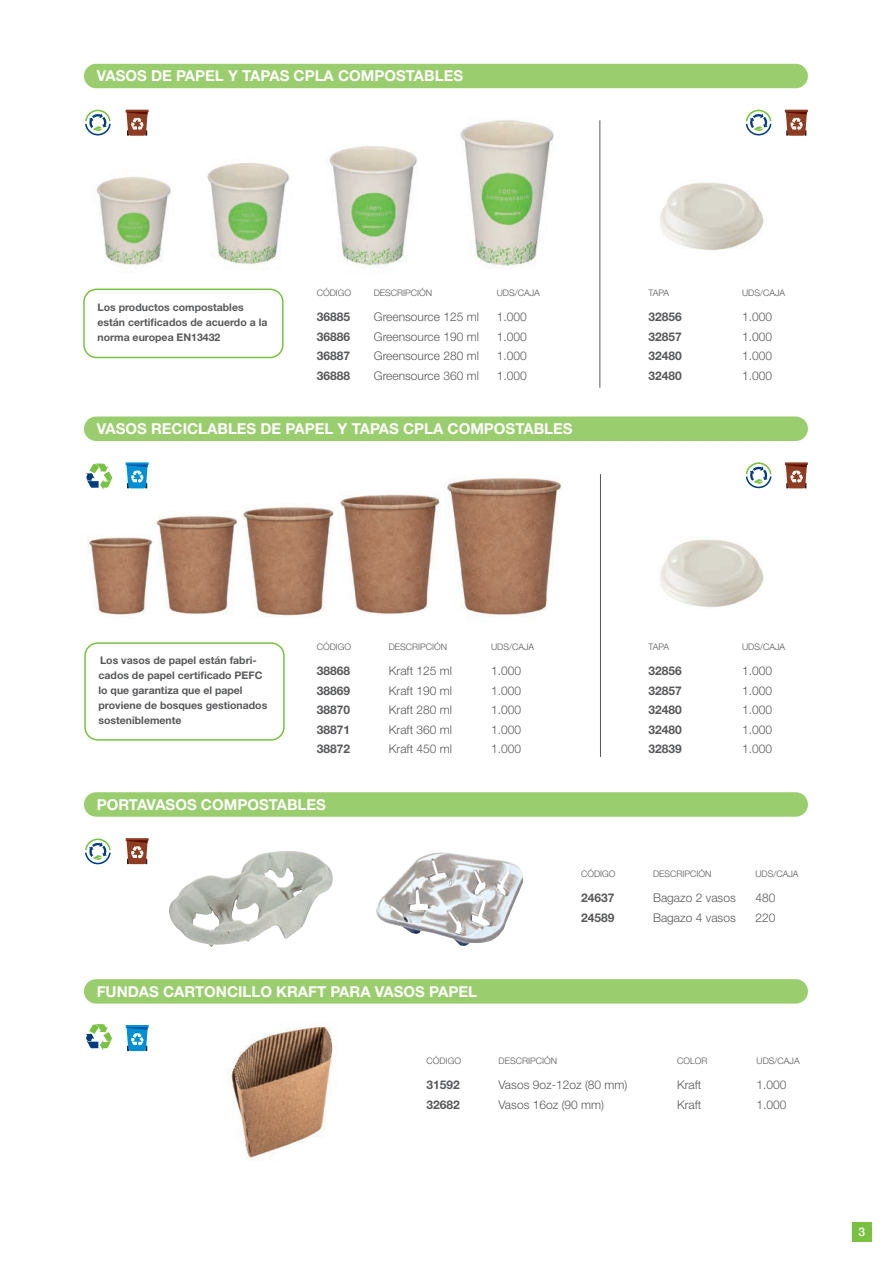
<style>
.page{position:relative;width:893px;height:1263px;background:#fff}
.page>*{position:absolute;margin:0;border:0;box-sizing:border-box;transform-origin:0 0}
.t1{font:700 15px "Helvetica Neue LT Std";color:#fff}
.t2{font:300 12px "Helvetica Neue LT Std";color:#57585a}
.t3{font:700 12px "Helvetica Neue LT Std";color:#57585a}
.t4{font:500 12px "Helvetica Neue LT Std";color:#fff}
.t5{font:700 10.5px/15px "Helvetica Neue LT Std";color:#57585a}
.t6{font:300 9px "Helvetica Neue LT Std";color:#57585a}
</style>
<div class="page">
<img style="left:242px;top:507px;width:92px;height:109px">
<img style="left:340px;top:494px;width:100px;height:121px">
<img style="left:445px;top:478px;width:116px;height:137px">
<div style="left:852px;top:1222px;width:20px;height:20px;background:#79c142"></div>
<svg style="left:86px;top:464px;width:26px;height:26px"></svg>
<div style="left:84px;top:416px;width:724px;height:25px;background:#9acd6e;border-radius:12px"></div>
<div style="left:84px;top:642px;width:201px;height:99px;border:2px solid #79c142;border-radius:13px"></div>
<hr style="left:600px;top:474px;width:1px;height:283px;background:#57585a">
<div style="left:84px;top:64px;width:724px;height:24px;background:#9acd6e;border-radius:12px"></div>
<div style="left:83px;top:289px;width:201px;height:69px;border:2px solid #79c142;border-radius:13px"></div>
<hr style="left:600px;top:120px;width:1px;height:268px;background:#57585a">
<svg style="left:85px;top:109px;width:26px;height:27px"></svg>
<svg style="left:745px;top:109px;width:27px;height:27px"></svg>
<svg style="left:745px;top:462px;width:27px;height:27px"></svg>
<img style="left:660px;top:182px;width:104px;height:69px">
<img style="left:660px;top:539px;width:104px;height:69px">
<hr style="left:126px;top:110px;width:23px;height:2px;background:#8d3d24">
<svg style="left:127px;top:112px;width:21px;height:24px"></svg>
<hr style="left:126px;top:462px;width:23px;height:3px;background:#008fd5">
<svg style="left:127px;top:464px;width:21px;height:24px"></svg>
<hr style="left:785px;top:110px;width:23px;height:2px;background:#8d3d24">
<svg style="left:786px;top:112px;width:21px;height:24px"></svg>
<hr style="left:785px;top:462px;width:23px;height:3px;background:#8d3d24">
<svg style="left:786px;top:464px;width:21px;height:24px"></svg>
<div style="left:84px;top:792px;width:724px;height:25px;background:#9acd6e;border-radius:12px"></div>
<div style="left:84px;top:979px;width:724px;height:24px;background:#9acd6e;border-radius:12px"></div>
<svg style="left:85px;top:838px;width:26px;height:27px"></svg>
<img style="left:169px;top:851px;width:164px;height:96px">
<img style="left:376px;top:852px;width:148px;height:94px">
<hr style="left:126px;top:838px;width:23px;height:3px;background:#8d3d24">
<svg style="left:127px;top:840px;width:21px;height:24px"></svg>
<img style="left:228px;top:1025px;width:105px;height:135px">
<svg style="left:86px;top:1024px;width:26px;height:26px"></svg>
<hr style="left:126px;top:1025px;width:23px;height:3px;background:#008fd5">
<svg style="left:127px;top:1027px;width:21px;height:24px"></svg>
<img style="left:96px;top:177px;width:75px;height:90px">
<img style="left:207px;top:163px;width:83px;height:105px">
<img style="left:326px;top:146px;width:91px;height:122px">
<img style="left:460px;top:120px;width:94px;height:148px">
<img style="left:87px;top:537px;width:66px;height:78px">
<img style="left:155px;top:515px;width:83px;height:99px">
<p class="t1" style="left:97px;top:67px;width:368px">VASOS DE PAPEL Y TAPAS CPLA COMPOSTABLES</p>
<p class="t5" style="left:97px;top:300px;width:171px">Los productos compostables están certificados de acuerdo a la norma europea EN13432</p>
<p class="t6" style="left:317px;top:287px;width:36px">CÓDIGO</p>
<p class="t6" style="left:374px;top:287px;width:60px">DESCRIPCIÓN</p>
<p class="t6" style="left:497px;top:287px;width:45px">UDS/CAJA</p>
<p class="t6" style="left:648px;top:287px;width:22px">TAPA</p>
<p class="t6" style="left:742px;top:287px;width:45px">UDS/CAJA</p>
<p class="t3" style="left:317px;top:309px;width:35px">36885</p>
<p class="t2" style="left:374px;top:310px;width:107px">Greensource 125 ml</p>
<p class="t2" style="left:497px;top:310px;width:32px">1.000</p>
<p class="t3" style="left:648px;top:309px;width:35px">32856</p>
<p class="t2" style="left:742px;top:310px;width:32px">1.000</p>
<p class="t3" style="left:317px;top:329px;width:35px">36886</p>
<p class="t2" style="left:374px;top:329px;width:107px">Greensource 190 ml</p>
<p class="t2" style="left:497px;top:329px;width:32px">1.000</p>
<p class="t3" style="left:648px;top:329px;width:35px">32857</p>
<p class="t2" style="left:742px;top:329px;width:32px">1.000</p>
<p class="t3" style="left:317px;top:348px;width:35px">36887</p>
<p class="t2" style="left:374px;top:349px;width:107px">Greensource 280 ml</p>
<p class="t2" style="left:497px;top:349px;width:32px">1.000</p>
<p class="t3" style="left:648px;top:348px;width:35px">32480</p>
<p class="t2" style="left:742px;top:349px;width:32px">1.000</p>
<p class="t3" style="left:317px;top:368px;width:35px">36888</p>
<p class="t2" style="left:374px;top:368px;width:107px">Greensource 360 ml</p>
<p class="t2" style="left:497px;top:368px;width:32px">1.000</p>
<p class="t3" style="left:648px;top:368px;width:35px">32480</p>
<p class="t2" style="left:742px;top:368px;width:32px">1.000</p>
<p class="t1" style="left:97px;top:419px;width:477px">VASOS RECICLABLES DE PAPEL Y TAPAS CPLA COMPOSTABLES</p>
<p class="t5" style="left:99px;top:653px;width:170px">Los vasos de papel están fabri&shy;cados de papel certificado PEFC lo que garantiza que el papel proviene de bosques gestionados sosteniblemente</p>
<p class="t6" style="left:317px;top:641px;width:36px">CÓDIGO</p>
<p class="t6" style="left:389px;top:641px;width:60px">DESCRIPCIÓN</p>
<p class="t6" style="left:491px;top:641px;width:45px">UDS/CAJA</p>
<p class="t6" style="left:648px;top:641px;width:22px">TAPA</p>
<p class="t6" style="left:742px;top:641px;width:45px">UDS/CAJA</p>
<p class="t3" style="left:317px;top:663px;width:35px">38868</p>
<p class="t2" style="left:389px;top:663px;width:65px">Kraft 125 ml</p>
<p class="t2" style="left:491px;top:663px;width:32px">1.000</p>
<p class="t3" style="left:648px;top:663px;width:35px">32856</p>
<p class="t2" style="left:742px;top:663px;width:32px">1.000</p>
<p class="t3" style="left:317px;top:683px;width:35px">38869</p>
<p class="t2" style="left:389px;top:683px;width:65px">Kraft 190 ml</p>
<p class="t2" style="left:491px;top:683px;width:32px">1.000</p>
<p class="t3" style="left:648px;top:683px;width:35px">32857</p>
<p class="t2" style="left:742px;top:683px;width:32px">1.000</p>
<p class="t3" style="left:317px;top:702px;width:35px">38870</p>
<p class="t2" style="left:389px;top:702px;width:65px">Kraft 280 ml</p>
<p class="t2" style="left:491px;top:702px;width:32px">1.000</p>
<p class="t3" style="left:648px;top:702px;width:35px">32480</p>
<p class="t2" style="left:742px;top:702px;width:32px">1.000</p>
<p class="t3" style="left:317px;top:722px;width:35px">38871</p>
<p class="t2" style="left:389px;top:722px;width:65px">Kraft 360 ml</p>
<p class="t2" style="left:491px;top:722px;width:32px">1.000</p>
<p class="t3" style="left:648px;top:722px;width:35px">32480</p>
<p class="t2" style="left:742px;top:722px;width:32px">1.000</p>
<p class="t3" style="left:317px;top:741px;width:35px">38872</p>
<p class="t2" style="left:389px;top:741px;width:65px">Kraft 450 ml</p>
<p class="t2" style="left:491px;top:741px;width:32px">1.000</p>
<p class="t3" style="left:648px;top:741px;width:35px">32839</p>
<p class="t2" style="left:742px;top:741px;width:32px">1.000</p>
<p class="t1" style="left:97px;top:795px;width:231px">PORTAVASOS COMPOSTABLES</p>
<p class="t1" style="left:97px;top:982px;width:382px">FUNDAS CARTONCILLO KRAFT PARA VASOS PAPEL</p>
<p class="t6" style="left:581px;top:868px;width:36px">CÓDIGO</p>
<p class="t6" style="left:653px;top:868px;width:60px">DESCRIPCIÓN</p>
<p class="t6" style="left:755px;top:868px;width:45px">UDS/CAJA</p>
<p class="t3" style="left:581px;top:890px;width:35px">24637</p>
<p class="t2" style="left:653px;top:890px;width:84px">Bagazo 2 vasos</p>
<p class="t2" style="left:755px;top:890px;width:22px">480</p>
<p class="t3" style="left:581px;top:910px;width:35px">24589</p>
<p class="t2" style="left:653px;top:910px;width:84px">Bagazo 4 vasos</p>
<p class="t2" style="left:755px;top:910px;width:22px">220</p>
<p class="t6" style="left:426px;top:1055px;width:36px">CÓDIGO</p>
<p class="t6" style="left:498px;top:1055px;width:60px">DESCRIPCIÓN</p>
<p class="t6" style="left:677px;top:1055px;width:32px">COLOR</p>
<p class="t6" style="left:756px;top:1055px;width:45px">UDS/CAJA</p>
<p class="t3" style="left:426px;top:1077px;width:35px">31592</p>
<p class="t2" style="left:498px;top:1077px;width:130px">Vasos 9oz-12oz (80 mm)</p>
<p class="t2" style="left:677px;top:1077px;width:26px">Kraft</p>
<p class="t2" style="left:756px;top:1077px;width:32px">1.000</p>
<p class="t3" style="left:426px;top:1097px;width:35px">32682</p>
<p class="t2" style="left:498px;top:1097px;width:107px">Vasos 16oz (90 mm)</p>
<p class="t2" style="left:677px;top:1097px;width:26px">Kraft</p>
<p class="t2" style="left:756px;top:1097px;width:32px">1.000</p>
<p class="t4" style="left:858px;top:1224px;width:8px">3</p>
</div>
